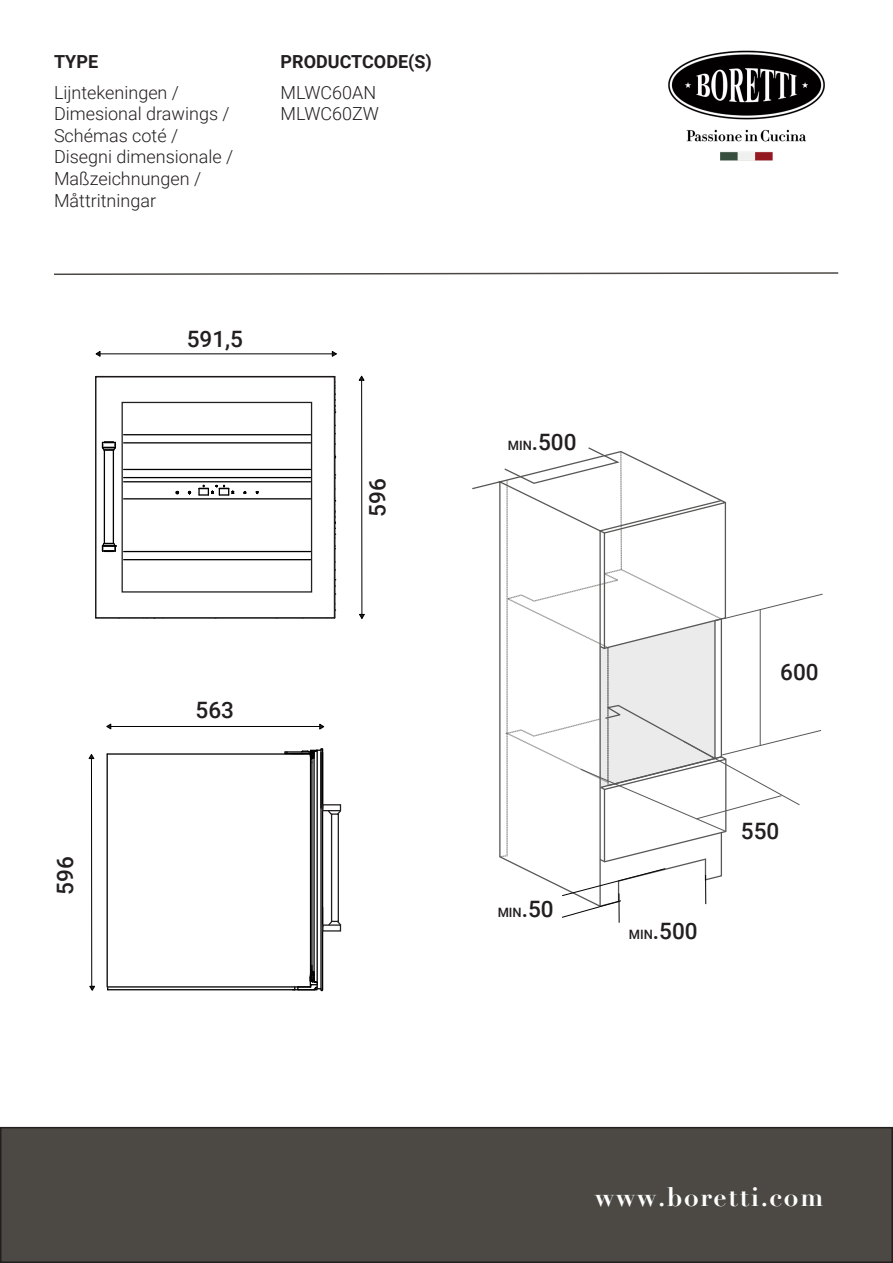
<style>
.page{position:relative;width:893px;height:1263px;background:#fff}
.page>*{position:absolute;margin:0;border:0;box-sizing:border-box;transform-origin:0 0}
.t1{font:700 26.25px "Didot";letter-spacing:.06em;color:#fff}
.t2{font:500 22.65px "Roboto";color:#231f20}
.t3{font:300 18px "Roboto";color:#231f20}
.t4{font:700 18px "Roboto";color:#231f20}
.t5{font:500 12.9px "Roboto";color:#231f20}
.s1{font-size:12.9px}
.s2{font-size:22.65px}
</style>
<div class="page">
<img style="left:668px;top:50px;width:157px;height:111px">
<div style="left:1px;top:1128px;width:891px;height:134px;background:#4c4944"></div>
<div style="left:0;top:1127px;width:893px;height:136px;border:2px solid #231f20"></div>
<svg style="left:54px;top:272px;width:785px;height:3px"></svg>
<div style="left:95px;top:376px;width:240px;height:242px;border:1px solid #231f20"></div>
<div style="left:122px;top:402px;width:190px;height:191px;border:1px solid #231f20"></div>
<hr style="left:124px;top:442px;width:187px;height:1px;background:#000001">
<hr style="left:124px;top:434px;width:187px;height:1px;background:#000001">
<hr style="left:124px;top:559px;width:187px;height:1px;background:#000001">
<hr style="left:124px;top:551px;width:187px;height:1px;background:#000001">
<hr style="left:124px;top:498px;width:187px;height:1px;background:#000001">
<hr style="left:124px;top:481px;width:187px;height:1px;background:#000001">
<hr style="left:124px;top:477px;width:187px;height:1px;background:#000001">
<hr style="left:124px;top:469px;width:187px;height:1px;background:#000001">
<svg style="left:255px;top:491px;width:4px;height:4px"></svg>
<svg style="left:243px;top:491px;width:4px;height:3px"></svg>
<svg style="left:175px;top:490px;width:5px;height:5px"></svg>
<svg style="left:187px;top:490px;width:5px;height:5px"></svg>
<svg style="left:198px;top:485px;width:36px;height:11px"></svg>
<hr style="left:107px;top:753px;width:205px;height:2px;background:#000001">
<hr style="left:108px;top:986px;width:202px;height:1px;background:#000001">
<hr style="left:108px;top:989px;width:187px;height:1px;background:#000001">
<hr style="left:310px;top:754px;width:1px;height:225px;background:#000001">
<hr style="left:320px;top:749px;width:2px;height:241px;background:#000001">
<hr style="left:322px;top:749px;width:1px;height:241px;background:#000001">
<hr style="left:311px;top:762px;width:2px;height:209px;background:#000001">
<hr style="left:313px;top:758px;width:2px;height:217px;background:#000001">
<hr style="left:317px;top:750px;width:1px;height:233px;background:#000001">
<svg style="left:293px;top:965px;width:31px;height:26px"></svg>
<div style="left:322px;top:804px;width:19px;height:7px;border:1px solid #231f20"></div>
<div style="left:322px;top:924px;width:19px;height:7px;border:1px solid #231f20"></div>
<svg style="left:327px;top:809px;width:15px;height:7px"></svg>
<svg style="left:322px;top:907px;width:20px;height:20px"></svg>
<div style="left:331px;top:813px;width:8px;height:109px;border:1px solid #231f20"></div>
<hr style="left:107px;top:754px;width:1px;height:233px;background:#000001">
<svg style="left:101px;top:542px;width:16px;height:10px"></svg>
<hr style="left:113px;top:450px;width:1px;height:93px;background:#000001">
<hr style="left:104px;top:450px;width:1px;height:93px;background:#000001">
<svg style="left:101px;top:441px;width:15px;height:11px"></svg>
<hr style="left:97px;top:354px;width:239px;height:1px;background:#000001">
<svg style="left:332px;top:351px;width:5px;height:6px"></svg>
<svg style="left:95px;top:351px;width:5px;height:6px"></svg>
<hr style="left:361px;top:376px;width:1px;height:242px;background:#000001">
<svg style="left:359px;top:614px;width:6px;height:5px"></svg>
<svg style="left:359px;top:376px;width:5px;height:5px"></svg>
<hr style="left:107px;top:726px;width:216px;height:1px;background:#000001">
<svg style="left:319px;top:724px;width:5px;height:5px"></svg>
<svg style="left:106px;top:724px;width:5px;height:5px"></svg>
<svg style="left:284px;top:748px;width:40px;height:14px"></svg>
<hr style="left:91px;top:756px;width:1px;height:233px;background:#000001">
<svg style="left:88px;top:754px;width:6px;height:5px"></svg>
<svg style="left:89px;top:986px;width:6px;height:5px"></svg>
<hr style="left:619px;top:893px;width:1px;height:30px;background:#000001">
<svg style="left:496px;top:447px;width:327px;height:471px"></svg>
<p class="t4" style="left:54px;top:48px;width:46px">TYPE</p>
<p class="t3" style="left:54px;top:80px;width:127px">Lijntekeningen /</p>
<p class="t3" style="left:54px;top:101px;width:177px">Dimesional drawings /</p>
<p class="t3" style="left:54px;top:123px;width:126px">Schémas coté /</p>
<p class="t3" style="left:54px;top:144px;width:181px">Disegni dimensionale /</p>
<p class="t3" style="left:54px;top:166px;width:149px">Maßzeichnungen /</p>
<p class="t3" style="left:54px;top:188px;width:104px">Måttritningar</p>
<p class="t4" style="left:281px;top:48px;width:153px">PRODUCTCODE(S)</p>
<p class="t3" style="left:281px;top:80px;width:97px">MLWC60AN</p>
<p class="t3" style="left:281px;top:101px;width:100px">MLWC60ZW</p>
<p class="t2" style="left:187px;top:323px;width:58px">591,5</p>
<p class="t2" style="left:362px;top:516px;width:40px;rotate:-90deg">596</p>
<p class="t2" style="left:49px;top:895px;width:40px;rotate:-90deg">596</p>
<p class="t2" style="left:196px;top:694px;width:40px">563</p>
<p class="t2" style="left:508px;top:426px;width:70px"><span class="s1">MIN</span>.500</p>
<p class="t5" style="left:498px;top:903px;width:58px">MIN<span class="s2">.50</span></p>
<p class="t2" style="left:780px;top:656px;width:40px">600</p>
<p class="t2" style="left:629px;top:915px;width:70px"><span class="s1">MIN</span>.500</p>
<p class="t2" style="left:741px;top:815px;width:40px">550</p>
<p class="t1" style="left:595px;top:1181px;width:230px">www.boretti.com</p>
</div>
